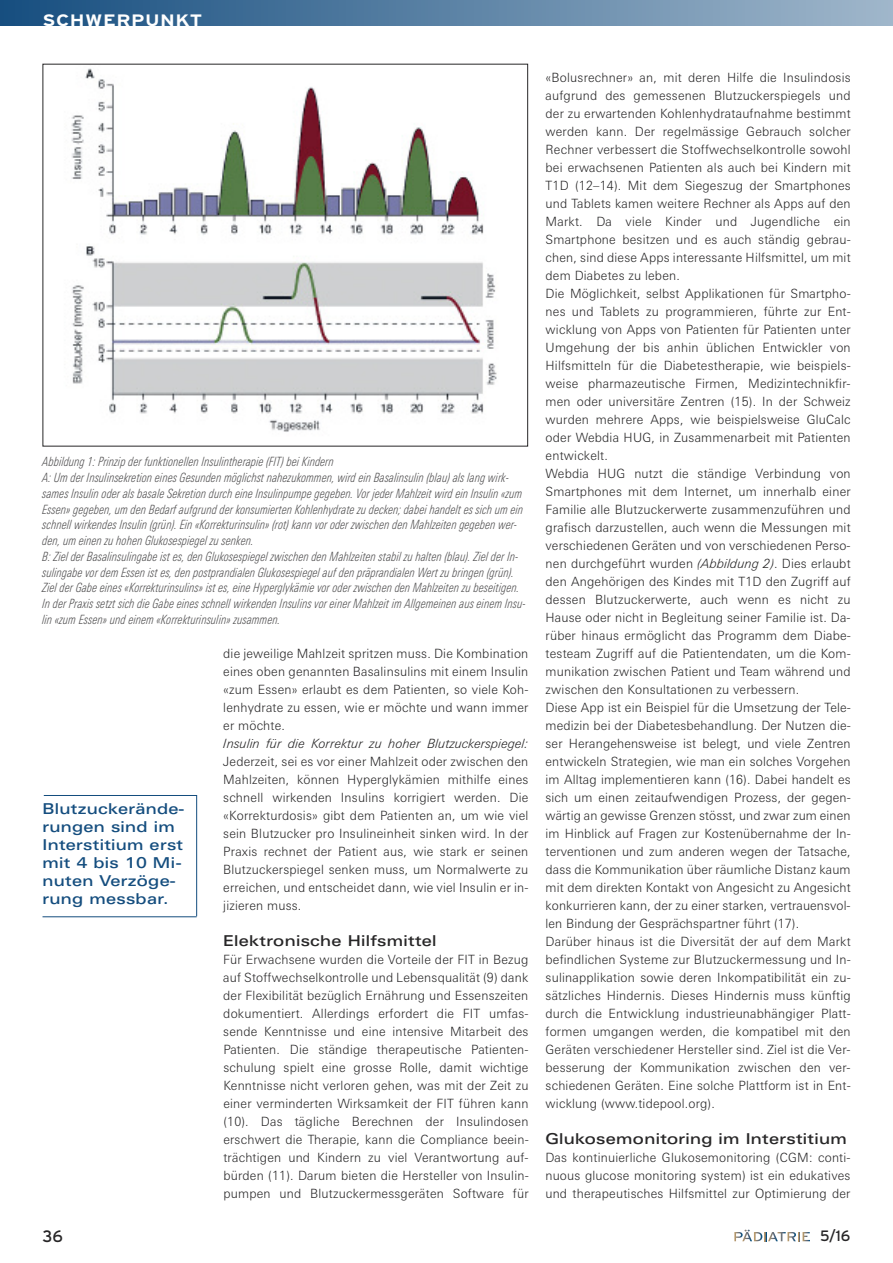
<style>
.page{position:relative;width:893px;height:1263px;background:#fff}
.page>*{position:absolute;margin:0;border:0;box-sizing:border-box;transform-origin:0 0}
.t1{font:700 16.5px "Interstate";letter-spacing:.025em;color:#fff;scale:1.2 1}
.t2{font:16.5px "Interstate";color:#272627}
.t3{font:500 15px/18px "Linotype Univers Extd";letter-spacing:.02em;color:#144d7e}
.t4{font:500 15px "Linotype Univers Extd";letter-spacing:.02em;color:#272627}
.t5{font:15px "Interstate";color:#272627}
.t6{font:300 12.75px/18px "Linotype Univers Basic";letter-spacing:.015em;color:#272627;text-align:justify}
.t7{font:italic 300 condensed 12.75px/15.8px "Linotype Univers";letter-spacing:.01em;color:#525152;scale:.9 1}
.t8{font:italic 300 12.75px "Linotype Univers Basic";letter-spacing:.015em;color:#272627}
.s1{font-style:italic}
</style>
<div class="page">
<div style="left:0;top:0;width:893px;height:26px;background:linear-gradient(to right,#164e7f,#a0b7cb)"></div>
<svg style="left:734px;top:1230px;width:76px;height:11px"></svg>
<img style="left:71px;top:68px;width:426px;height:364px">
<hr style="left:44px;top:795px;width:153px;height:1px;background:#144d7e">
<hr style="left:196px;top:795px;width:1px;height:121px;background:#144d7e">
<hr style="left:43px;top:916px;width:154px;height:1px;background:#144d7e">
<p class="t1" style="left:43px;top:11px;width:135px">SCHWERPUNKT</p>
<p class="t7" style="left:43px;top:455px;width:538px">Abbildung 1: Prinzip der funktionellen Insulintherapie (FIT) bei Kindern<br>A: Um der Insulinsekretion eines Gesunden möglichst nahezukommen, wird ein Basalinsulin (blau) als lang wirk&shy;sames Insulin oder als basale Sekretion durch eine Insulinpumpe gegeben. Vor jeder Mahlzeit wird ein Insulin «zum Essen» gegeben, um den Bedarf aufgrund der konsumierten Kohlenhydrate zu decken; dabei handelt es sich um ein schnell wirkendes Insulin (grün). Ein «Korrekturinsulin» (rot) kann vor oder zwischen den Mahlzeiten gegeben wer&shy;den, um einen zu hohen Glukosespiegel zu senken.<br>B: Ziel der Basalinsulingabe ist es, den Glukosespiegel zwischen den Mahlzeiten stabil zu halten (blau). Ziel der In&shy;sulingabe vor dem Essen ist es, den postprandialen Glukosespiegel auf den präprandialen Wert zu bringen (grün).<br>Ziel der Gabe eines «Korrekturinsulins» ist es, eine Hyperglykämie vor oder zwischen den Mahlzeiten zu beseitigen.<br>In der Praxis setzt sich die Gabe eines schnell wirkenden Insulins vor einer Mahlzeit im Allgemeinen aus einem Insu&shy;lin «zum Essen» und einem «Korrekturinsulin» zusammen.</p>
<p class="t3" style="left:43px;top:801px;width:144px">Blutzuckerände&shy;rungen sind im<br>Interstitium erst mit 4 bis 10 Mi&shy;nuten Verzöge&shy;rung messbar.</p>
<p class="t6" style="left:223px;top:645px;width:307px">die jeweilige Mahlzeit spritzen muss. Die Kombination eines oben genannten Basalinsulins mit einem Insulin «zum Essen» erlaubt es dem Patienten, so viele Koh&shy;lenhydrate zu essen, wie er möchte und wann immer er möchte.</p>
<p class="t8" style="left:223px;top:739px;width:307px">Insulin für die Korrektur zu hoher Blutzuckerspiegel:</p>
<p class="t6" style="left:223px;top:753px;width:307px">Jederzeit, sei es vor einer Mahlzeit oder zwischen den Mahlzeiten, können Hyperglykämien mithilfe eines schnell wirkenden Insulins korrigiert werden. Die «Korrekturdosis» gibt dem Patienten an, um wie viel sein Blutzucker pro Insulineinheit sinken wird. In der Praxis rechnet der Patient aus, wie stark er seinen Blutzuckerspiegel senken muss, um Normalwerte zu erreichen, und entscheidet dann, wie viel Insulin er in&shy;jizieren muss.</p>
<p class="t4" style="left:223px;top:935px;width:215px">Elektronische Hilfsmittel</p>
<p class="t6" style="left:223px;top:951px;width:307px">Für Erwachsene wurden die Vorteile der FIT in Bezug auf Stoffwechselkontrolle und Lebensqualität (9) dank der Flexibilität bezüglich Ernährung und Essenszeiten dokumentiert. Allerdings erfordert die FIT umfas&shy;sende Kenntnisse und eine intensive Mitarbeit des Patienten. Die ständige therapeutische Patienten&shy;schulung spielt eine grosse Rolle, damit wichtige Kenntnisse nicht verloren gehen, was mit der Zeit zu einer verminderten Wirksamkeit der FIT führen kann (10). Das tägliche Berechnen der Insulindosen erschwert die Therapie, kann die Compliance beein&shy;trächtigen und Kindern zu viel Verantwortung auf&shy;bürden (11). Darum bieten die Hersteller von Insulin&shy;pumpen und Blutzuckermessgeräten Software für</p>
<p class="t6" style="left:546px;top:69px;width:307px;text-align:left">«Bolusrechner» an, mit deren Hilfe die Insulindosis aufgrund des gemessenen Blutzuckerspiegels und der zu erwartenden Kohlenhydrataufnahme bestimmt werden kann. Der regelmässige Gebrauch solcher Rechner verbessert die Stoffwechselkontrolle sowohl bei erwachsenen Patienten als auch bei Kindern mit T1D (12–14). Mit dem Siegeszug der Smartphones und Tablets kamen weitere Rechner als Apps auf den Markt. Da viele Kinder und Jugendliche ein Smartphone besitzen und es auch ständig gebrau&shy;chen, sind diese Apps interessante Hilfsmittel, um mit dem Diabetes zu leben.<br>Die Möglichkeit, selbst Applikationen für Smartpho&shy;nes und Tablets zu programmieren, führte zur Ent&shy;wicklung von Apps von Patienten für Patienten unter Umgehung der bis anhin üblichen Entwickler von Hilfsmitteln für die Diabetestherapie, wie beispiels&shy;weise pharmazeutische Firmen, Medizintechnikfir&shy;men oder universitäre Zentren (15). In der Schweiz wurden mehrere Apps, wie beispielsweise GluCalc oder Webdia HUG, in Zusammenarbeit mit Patienten entwickelt.<br>Webdia HUG nutzt die ständige Verbindung von Smartphones mit dem Internet, um innerhalb einer Familie alle Blutzuckerwerte zusammenzuführen und grafisch darzustellen, auch wenn die Messungen mit verschiedenen Geräten und von verschiedenen Perso&shy;nen durchgeführt wurden <span class="s1">(Abbildung 2)</span>. Dies erlaubt den Angehörigen des Kindes mit T1D den Zugriff auf dessen Blutzuckerwerte, auch wenn es nicht zu Hause oder nicht in Begleitung seiner Familie ist. Da&shy;rüber hinaus ermöglicht das Programm dem Diabe&shy;testeam Zugriff auf die Patientendaten, um die Kom&shy;munikation zwischen Patient und Team während und zwischen den Konsultationen zu verbessern.<br>Diese App ist ein Beispiel für die Umsetzung der Tele&shy;medizin bei der Diabetesbehandlung. Der Nutzen die&shy;ser Herangehensweise ist belegt, und viele Zentren entwickeln Strategien, wie man ein solches Vorgehen im Alltag implementieren kann (16). Dabei handelt es sich um einen zeitaufwendigen Prozess, der gegen&shy;wärtig an gewisse Grenzen stösst, und zwar zum einen im Hinblick auf Fragen zur Kostenübernahme der In&shy;terventionen und zum anderen wegen der Tatsache, dass die Kommunikation über räumliche Distanz kaum mit dem direkten Kontakt von Angesicht zu Angesicht konkurrieren kann, der zu einer starken, vertrauensvol&shy;len Bindung der Gesprächspartner führt (17).<br>Darüber hinaus ist die Diversität der auf dem Markt befindlichen Systeme zur Blutzuckermessung und In&shy;sulinapplikation sowie deren Inkompatibilität ein zu&shy;sätzliches Hindernis. Dieses Hindernis muss künftig durch die Entwicklung industrieunabhängiger Platt&shy;formen umgangen werden, die kompatibel mit den Geräten verschiedener Hersteller sind. Ziel ist die Ver&shy;besserung der Kommunikation zwischen den ver&shy;schiedenen Geräten. Eine solche Plattform ist in Ent&shy;wicklung (www.tidepool.org).</p>
<p class="t4" style="left:545px;top:1133px;width:303px">Glukosemonitoring im Interstitium</p>
<p class="t6" style="left:545px;top:1149px;width:307px">Das kontinuierliche Glukosemonitoring (CGM: conti&shy;nuous glucose monitoring system) ist ein edukatives und therapeutisches Hilfsmittel zur Optimierung der</p>
<p class="t2" style="left:43px;top:1226px;width:22px">36</p>
<p class="t5" style="left:820px;top:1227px;width:32px">5/16</p>
</div>
